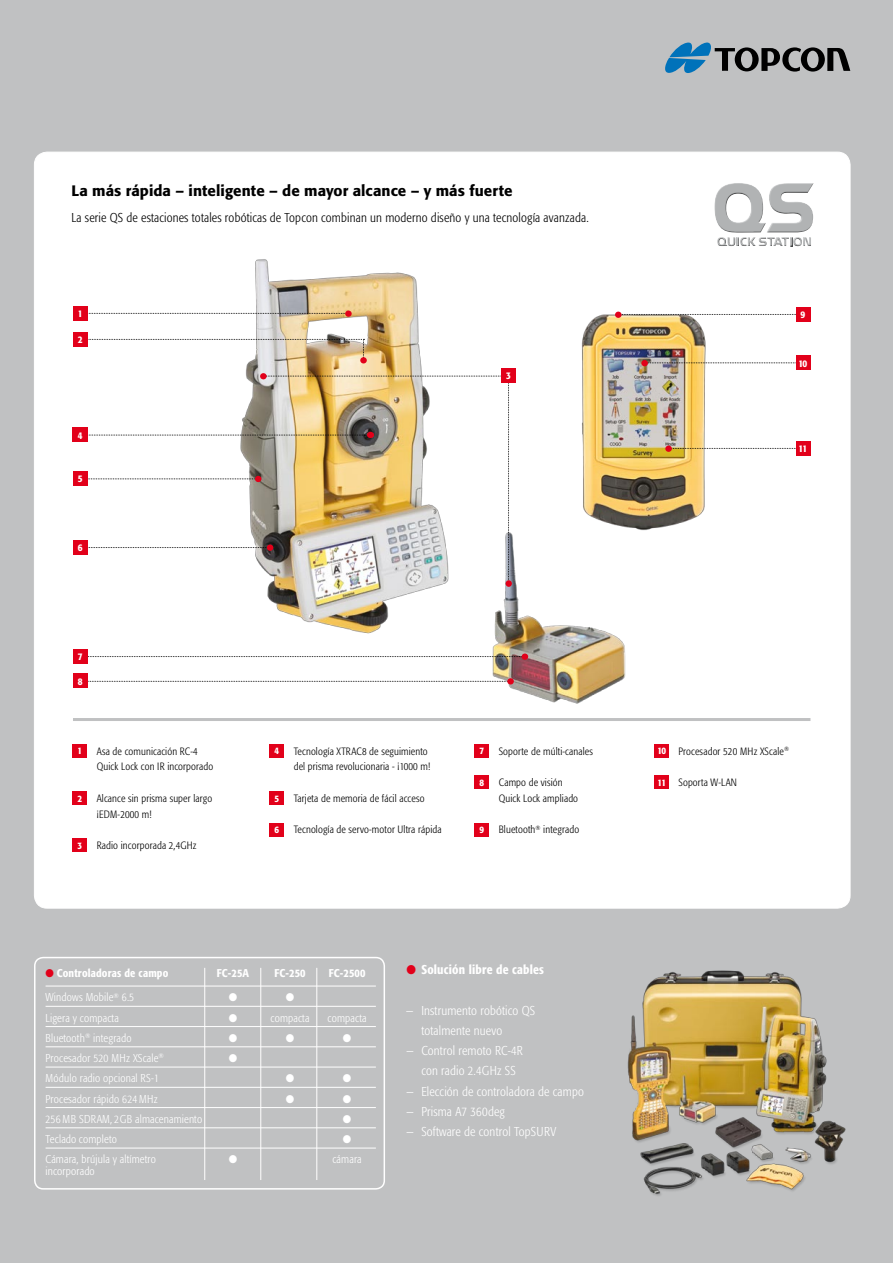
<style>
.page{position:relative;width:893px;height:1263px;background:#c0c1c2}
.page>*{position:absolute;margin:0;border:0;box-sizing:border-box;transform-origin:0 0}
.t1{font:500 15px "Formata";letter-spacing:.005em;color:#000}
.t2{font:300 condensed 12.75px/20.2px "Formata";letter-spacing:.015em;color:#fff}
.t3{font:300 condensed 12.75px "Formata";letter-spacing:.015em;color:#000}
.t4{font:500 condensed 12.75px "Formata";letter-spacing:.015em;color:#fff}
.t5{font:300 condensed 11.25px "Formata";letter-spacing:.015em;color:#fff}
.t6{font:500 condensed 11.25px "Formata";letter-spacing:.015em;color:#fff}
.t7{font:11.25px "Zapf Dingbats ITC";color:#fff;scale:.95 1}
.t8{font:300 condensed 10.5px/15.8px "Formata";letter-spacing:.015em;color:#000}
.t9{font:500 condensed 10.05px "Formata";color:#fff}
.t10{font:500 condensed 9.75px "Formata";color:#fff}
.s1{color:#e2001a}
</style>
<div class="page">
<div style="left:34px;top:152px;width:816px;height:756px;background:#fff;border-radius:13px"></div>
<img style="left:233px;top:259px;width:250px;height:375px">
<img style="left:581px;top:311px;width:163px;height:220px">
<img style="left:485px;top:532px;width:141px;height:172px">
<svg style="left:88px;top:313px;width:257px;height:1px"></svg>
<svg style="left:622px;top:314px;width:174px;height:1px"></svg>
<svg style="left:648px;top:362px;width:148px;height:1px"></svg>
<svg style="left:86px;top:339px;width:278px;height:22px"></svg>
<svg style="left:88px;top:656px;width:434px;height:1px"></svg>
<svg style="left:88px;top:681px;width:419px;height:1px"></svg>
<svg style="left:672px;top:448px;width:124px;height:1px"></svg>
<div style="left:270px;top:744px;width:14px;height:14px;background:#e2001a"></div>
<div style="left:270px;top:791px;width:14px;height:14px;background:#e2001a"></div>
<div style="left:73px;top:838px;width:14px;height:14px;background:#e2001a"></div>
<div style="left:270px;top:823px;width:14px;height:13px;background:#e2001a"></div>
<div style="left:73px;top:791px;width:14px;height:14px;background:#e2001a"></div>
<div style="left:73px;top:744px;width:14px;height:14px;background:#e2001a"></div>
<div style="left:475px;top:744px;width:14px;height:14px;background:#e2001a"></div>
<div style="left:475px;top:775px;width:14px;height:14px;background:#e2001a"></div>
<div style="left:345px;top:310px;width:7px;height:7px;background:#e2001a;border-radius:50%"></div>
<div style="left:615px;top:312px;width:7px;height:6px;background:#e2001a;border-radius:50%"></div>
<div style="left:641px;top:360px;width:7px;height:6px;background:#e2001a;border-radius:50%"></div>
<div style="left:360px;top:357px;width:7px;height:6px;background:#e2001a;border-radius:50%"></div>
<div style="left:522px;top:653px;width:6px;height:7px;background:#e2001a;border-radius:50%"></div>
<div style="left:507px;top:678px;width:7px;height:6px;background:#e2001a;border-radius:50%"></div>
<div style="left:665px;top:446px;width:7px;height:6px;background:#e2001a;border-radius:50%"></div>
<div style="left:475px;top:823px;width:14px;height:13px;background:#e2001a"></div>
<div style="left:655px;top:744px;width:14px;height:14px;background:#e2001a"></div>
<div style="left:655px;top:775px;width:14px;height:14px;background:#e2001a"></div>
<div style="left:73px;top:306px;width:15px;height:14px;background:#e2001a"></div>
<div style="left:73px;top:428px;width:15px;height:14px;background:#e2001a"></div>
<div style="left:73px;top:471px;width:15px;height:15px;background:#e2001a"></div>
<div style="left:796px;top:307px;width:14px;height:15px;background:#e2001a"></div>
<div style="left:796px;top:356px;width:14px;height:14px;background:#e2001a"></div>
<div style="left:73px;top:332px;width:15px;height:14px;background:#e2001a"></div>
<div style="left:73px;top:540px;width:15px;height:14px;background:#e2001a"></div>
<div style="left:73px;top:649px;width:15px;height:14px;background:#e2001a"></div>
<div style="left:73px;top:674px;width:15px;height:14px;background:#e2001a"></div>
<div style="left:796px;top:441px;width:14px;height:15px;background:#e2001a"></div>
<img style="left:627px;top:970px;width:219px;height:226px">
<div style="left:506px;top:580px;width:6px;height:7px;background:#e2001a;border-radius:50%"></div>
<svg style="left:85px;top:376px;width:425px;height:207px"></svg>
<div style="left:501px;top:369px;width:15px;height:14px;background:#e2001a"></div>
<div style="left:260px;top:373px;width:7px;height:6px;background:#e2001a;border-radius:50%"></div>
<svg style="left:665px;top:43px;width:185px;height:30px"></svg>
<hr style="left:73px;top:718px;width:737px;height:3px;background:#c0c1c2">
<div style="left:714px;top:182px;width:100px;height:65px;background:#000;opacity:.75"></div>
<div style="left:34px;top:957px;width:351px;height:232px;border:2px solid #fff;border-radius:9px"></div>
<hr style="left:46px;top:986px;width:330px;height:1px;background:#fff">
<hr style="left:46px;top:1006px;width:330px;height:1px;background:#fff">
<hr style="left:46px;top:1026px;width:330px;height:1px;background:#fff">
<hr style="left:46px;top:1046px;width:330px;height:1px;background:#fff">
<hr style="left:46px;top:1067px;width:330px;height:1px;background:#fff">
<hr style="left:46px;top:1087px;width:330px;height:1px;background:#fff">
<hr style="left:46px;top:1107px;width:330px;height:1px;background:#fff">
<hr style="left:46px;top:1127px;width:330px;height:1px;background:#fff">
<hr style="left:46px;top:1148px;width:330px;height:1px;background:#fff">
<hr style="left:204px;top:968px;width:1px;height:212px;background:#fff">
<hr style="left:316px;top:968px;width:1px;height:212px;background:#fff">
<hr style="left:260px;top:968px;width:1px;height:212px;background:#fff">
<h1 class="t1" style="left:71px;top:181px;width:443px">La más rápida – inteligente – de mayor alcance – y más fuerte</h1>
<p class="t3" style="left:71px;top:210px;width:519px">La serie QS de estaciones totales robóticas de Topcon combinan un moderno diseño y una tecnología avanzada.</p>
<p class="t9" style="left:78px;top:307px;width:6px">1</p>
<p class="t9" style="left:78px;top:333px;width:6px">2</p>
<p class="t9" style="left:78px;top:429px;width:6px">4</p>
<p class="t9" style="left:78px;top:473px;width:6px">5</p>
<p class="t9" style="left:78px;top:541px;width:6px">6</p>
<p class="t9" style="left:506px;top:370px;width:6px">3</p>
<p class="t9" style="left:78px;top:650px;width:6px">7</p>
<p class="t9" style="left:78px;top:675px;width:6px">8</p>
<p class="t8" style="left:97px;top:743px;width:118px">Asa de comunicación RC-4<br>Quick Lock con IR incorporado</p>
<p class="t8" style="left:97px;top:790px;width:117px">Alcance sin prisma super largo ¡EDM-2000 m!</p>
<p class="t8" style="left:97px;top:838px;width:101px">Radio incorporada 2,4GHz</p>
<p class="t8" style="left:294px;top:743px;width:138px">Tecnología XTRAC8 de seguimiento del prisma revolucionaria - ¡1000 m!</p>
<p class="t8" style="left:294px;top:790px;width:132px">Tarjeta de memoria de fácil acceso</p>
<p class="t8" style="left:294px;top:822px;width:149px">Tecnología de servo-motor Ultra rápida</p>
<p class="t10" style="left:77px;top:745px;width:6px">1</p>
<p class="t10" style="left:479px;top:745px;width:6px">7</p>
<p class="t10" style="left:479px;top:776px;width:6px">8</p>
<p class="t10" style="left:274px;top:745px;width:6px">4</p>
<p class="t10" style="left:77px;top:792px;width:6px">2</p>
<p class="t10" style="left:274px;top:792px;width:6px">5</p>
<p class="t10" style="left:274px;top:824px;width:6px">6</p>
<p class="t10" style="left:479px;top:824px;width:6px">9</p>
<p class="t10" style="left:77px;top:839px;width:6px">3</p>
<p class="t8" style="left:499px;top:743px;width:96px">Soporte de múlti-canales</p>
<p class="t8" style="left:499px;top:775px;width:81px">Campo de visión<br>Quick Lock ampliado</p>
<p class="t8" style="left:499px;top:822px;width:82px">Bluetooth<sup>®</sup> integrado</p>
<p class="t6" style="left:46px;top:966px;width:124px"><span class="s1">●</span> Controladoras de campo</p>
<p class="t6" style="left:217px;top:966px;width:34px">FC-25A</p>
<p class="t6" style="left:274px;top:966px;width:33px">FC-250</p>
<p class="t6" style="left:329px;top:966px;width:38px">FC-2500</p>
<p class="t5" style="left:46px;top:991px;width:90px">Windows Mobile<sup>®</sup> 6.5</p>
<p class="t7" style="left:229px;top:992px;width:10px">●</p>
<p class="t7" style="left:286px;top:992px;width:10px">●</p>
<p class="t5" style="left:46px;top:1011px;width:75px">Ligera y compacta</p>
<p class="t7" style="left:229px;top:1012px;width:10px">●</p>
<p class="t5" style="left:271px;top:1011px;width:40px">compacta</p>
<p class="t5" style="left:328px;top:1011px;width:40px">compacta</p>
<p class="t5" style="left:46px;top:1031px;width:88px">Bluetooth<sup>®</sup> integrado</p>
<p class="t7" style="left:229px;top:1033px;width:10px">●</p>
<p class="t7" style="left:286px;top:1033px;width:10px">●</p>
<p class="t7" style="left:343px;top:1033px;width:10px">●</p>
<p class="t5" style="left:46px;top:1052px;width:120px">Procesador 520 MHz XScale<sup>®</sup></p>
<p class="t7" style="left:229px;top:1053px;width:10px">●</p>
<p class="t5" style="left:46px;top:1072px;width:115px">Módulo radio opcional RS-1</p>
<p class="t7" style="left:286px;top:1073px;width:10px">●</p>
<p class="t7" style="left:343px;top:1073px;width:10px">●</p>
<p class="t5" style="left:46px;top:1092px;width:114px">Procesador rápido 624MHz</p>
<p class="t7" style="left:286px;top:1093px;width:10px">●</p>
<p class="t7" style="left:343px;top:1093px;width:10px">●</p>
<p class="t5" style="left:46px;top:1112px;width:158px">256MB SDRAM, 2GB almacenamiento</p>
<p class="t7" style="left:343px;top:1114px;width:10px">●</p>
<p class="t5" style="left:46px;top:1133px;width:73px">Teclado completo</p>
<p class="t7" style="left:343px;top:1134px;width:10px">●</p>
<p class="t5" style="left:46px;top:1153px;width:112px">Cámara, brújula y altímetro</p>
<p class="t7" style="left:229px;top:1154px;width:10px">●</p>
<p class="t5" style="left:332px;top:1153px;width:31px">cámara</p>
<p class="t5" style="left:46px;top:1165px;width:51px">incorporado</p>
<p class="t4" style="left:406px;top:962px;width:139px"><span class="s1">●</span> Solución libre de cables</p>
<p class="t2" style="left:421px;top:1000px;width:115px;text-indent:-15px">— Instrumento robótico QS totalmente nuevo</p>
<p class="t2" style="left:421px;top:1041px;width:103px;text-indent:-15px">— Control remoto RC-4R con radio 2.4GHz SS</p>
<p class="t2" style="left:406px;top:1081px;width:179px">— Elección de controladora de campo</p>
<p class="t2" style="left:406px;top:1101px;width:100px">— Prisma A7 360deg</p>
<p class="t2" style="left:406px;top:1122px;width:151px">— Software de control TopSURV</p>
<p class="t9" style="left:801px;top:308px;width:6px">9</p>
<p class="t9" style="left:798px;top:357px;width:10px">10</p>
<p class="t9" style="left:798px;top:442px;width:10px">11</p>
<p class="t10" style="left:657px;top:745px;width:10px">10</p>
<p class="t10" style="left:657px;top:776px;width:10px">11</p>
<p class="t8" style="left:678px;top:743px;width:112px">Procesador 520 MHz XScale<sup>®</sup></p>
<p class="t8" style="left:678px;top:775px;width:60px">Soporta W-LAN</p>
</div>
